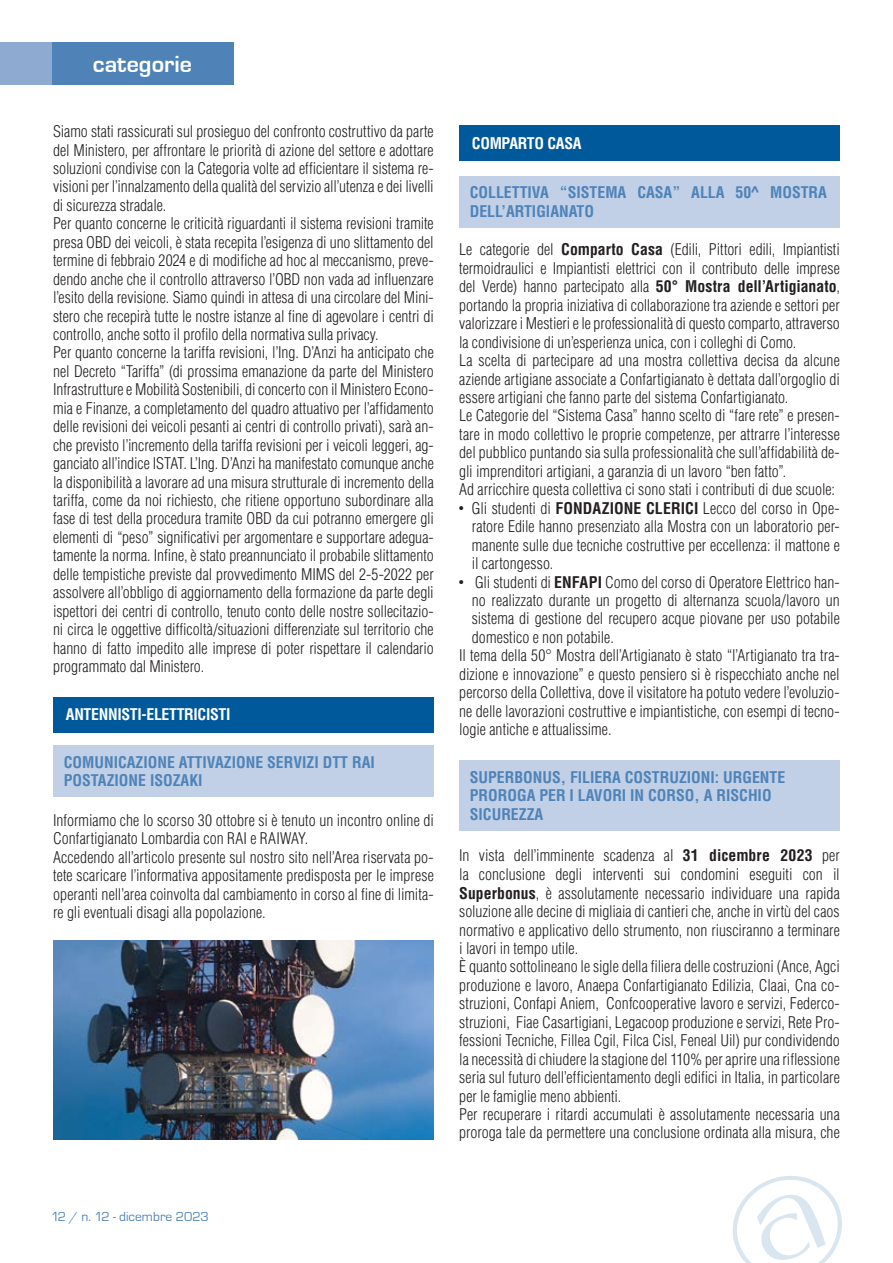
<style>
.page{position:relative;width:893px;height:1263px;background:#fff}
.page>*{position:absolute;margin:0;border:0;box-sizing:border-box;transform-origin:0 0}
.t1{font:700 24px "Eurostile T";color:#fff}
.t2{font:300 condensed 15.75px/18.5px "Helvetica LT Std";color:#231f20}
.t3{font:700 condensed 15.75px/18.8px "Helvetica LT Std";color:#4f83b8}
.t4{font:700 condensed 15.75px "Helvetica LT Std";letter-spacing:-.02em;color:#fff}
.t5{font:13.5px "Eurostile T";color:#4f83b8}
.s1{font-weight:700}
.s2{font-weight:700;font-size:10.5px}
</style>
<div class="page">
<div style="left:51px;top:43px;width:183px;height:42px;background:#4f83b8"></div>
<div style="left:0;top:43px;width:51px;height:42px;background:#8faad1"></div>
<div style="left:459px;top:126px;width:381px;height:35px;background:#00599b"></div>
<div style="left:459px;top:176px;width:381px;height:51px;background:#c1d0e6"></div>
<div style="left:459px;top:761px;width:381px;height:70px;background:#c1d0e6"></div>
<div style="left:53px;top:697px;width:381px;height:35px;background:#00599b"></div>
<div style="left:53px;top:746px;width:381px;height:51px;background:#c1d0e6"></div>
<img style="left:53px;top:940px;width:381px;height:199px">
<svg style="left:732px;top:1176px;width:110px;height:87px"></svg>
<h1 class="t1" style="left:93px;top:50px;width:100px">categorie</h1>
<p class="t2" style="left:53px;top:122px;width:382px">Siamo stati rassicurati sul prosieguo del confronto costruttivo da parte del Ministero, per affrontare le priorità di azione del settore e adottare soluzioni condivise con la Categoria volte ad efficientare il sistema re&shy;visioni per l’innalzamento della qualità del servizio all’utenza e dei livelli di sicurezza stradale.<br>Per quanto concerne le criticità riguardanti il sistema revisioni tramite presa OBD dei veicoli, è stata recepita l’esigenza di uno slittamento del termine di febbraio 2024 e di modifiche ad hoc al meccanismo, preve&shy;dendo anche che il controllo attraverso l’OBD non vada ad influenzare l’esito della revisione. Siamo quindi in attesa di una circolare del Mini&shy;stero che recepirà tutte le nostre istanze al fine di agevolare i centri di controllo, anche sotto il profilo della normativa sulla privacy.<br>Per quanto concerne la tariffa revisioni, l’Ing. D’Anzi ha anticipato che nel Decreto “Tariffa” (di prossima emanazione da parte del Ministero Infrastrutture e Mobilità Sostenibili, di concerto con il Ministero Econo&shy;mia e Finanze, a completamento del quadro attuativo per l’affidamento delle revisioni dei veicoli pesanti ai centri di controllo privati), sarà an&shy;che previsto l’incremento della tariffa revisioni per i veicoli leggeri, ag&shy;ganciato all’indice ISTAT. L’Ing. D’Anzi ha manifestato comunque anche la disponibilità a lavorare ad una misura strutturale di incremento della tariffa, come da noi richiesto, che ritiene opportuno subordinare alla fase di test della procedura tramite OBD da cui potranno emergere gli elementi di “peso” significativi per argomentare e supportare adegua&shy;tamente la norma. Infine, è stato preannunciato il probabile slittamento delle tempistiche previste dal provvedimento MIMS del 2-5-2022 per assolvere all’obbligo di aggiornamento della formazione da parte degli ispettori dei centri di controllo, tenuto conto delle nostre sollecitazio&shy;ni circa le oggettive difficoltà/situazioni differenziate sul territorio che hanno di fatto impedito alle imprese di poter rispettare il calendario programmato dal Ministero.</p>
<p class="t4" style="left:66px;top:705px;width:166px">ANTENNISTI-ELETTRICISTI</p>
<p class="t3" style="left:64px;top:752px;width:312px">COMUNICAZIONE ATTIVAZIONE SERVIZI DTT RAI<br>POSTAZIONE ISOZAKI</p>
<p class="t2" style="left:53px;top:811px;width:382px">Informiamo che lo scorso 30 ottobre si è tenuto un incontro online di Confartigianato Lombardia con RAI e RAIWAY.<br>Accedendo all’articolo presente sul nostro sito nell’Area riservata po&shy;tete scaricare l’informativa appositamente predisposta per le imprese operanti nell’area coinvolta dal cambiamento in corso al fine di limita&shy;re gli eventuali disagi alla popolazione.</p>
<p class="t4" style="left:472px;top:133px;width:111px">COMPARTO CASA</p>
<p class="t3" style="left:470px;top:183px;width:359px">COLLETTIVA “SISTEMA CASA” ALLA 50^ MOSTRA<br>DELL’ARTIGIANATO</p>
<p class="t2" style="left:459px;top:240px;width:382px">Le categorie del <span class="s1">Comparto Casa</span> (Edili, Pittori edili, Impiantisti termoidraulici e Impiantisti elettrici con il contributo delle imprese del Verde) hanno partecipato alla <span class="s1">50° Mostra dell’Artigianato</span>, portando la propria iniziativa di collaborazione tra aziende e settori per valorizzare i Mestieri e le professionalità di questo comparto, attraverso la condivisione di un’esperienza unica, con i colleghi di Como.<br>La scelta di partecipare ad una mostra collettiva decisa da alcune aziende artigiane associate a Confartigianato è dettata dall’orgoglio di essere artigiani che fanno parte del sistema Confartigianato.<br>Le Categorie del “Sistema Casa” hanno scelto di “fare rete” e presen&shy;tare in modo collettivo le proprie competenze, per attrarre l’interesse del pubblico puntando sia sulla professionalità che sull’affidabilità de&shy;gli imprenditori artigiani, a garanzia di un lavoro “ben fatto”.<br>Ad arricchire questa collettiva ci sono stati i contributi di due scuole:</p>
<p class="t2" style="left:472px;top:499px;width:369px;text-align:justify;text-indent:-13px"><span class="s2">•</span> Gli studenti di <span class="s1">FONDAZIONE CLERICI</span> Lecco del corso in Ope&shy;ratore Edile hanno presenziato alla Mostra con un laboratorio per&shy;manente sulle due tecniche costruttive per eccellenza: il mattone e il cartongesso.</p>
<p class="t2" style="left:459px;top:572px;width:382px"><span class="s2">•</span> Gli studenti di <span class="s1">ENFAPI</span> Como del corso di Operatore Elettrico han-</p>
<p class="t2" style="left:472px;top:591px;width:369px">no realizzato durante un progetto di alternanza scuola/lavoro un</p>
<p class="t2" style="left:472px;top:609px;width:369px">sistema di gestione del recupero acque piovane per uso potabile</p>
<p class="t2" style="left:472px;top:628px;width:143px">domestico e non potabile.</p>
<p class="t2" style="left:459px;top:646px;width:382px">Il tema della 50° Mostra dell’Artigianato è stato “l’Artigianato tra tra-</p>
<p class="t2" style="left:459px;top:665px;width:382px">dizione e innovazione” e questo pensiero si è rispecchiato anche nel</p>
<p class="t2" style="left:459px;top:683px;width:382px">percorso della Collettiva, dove il visitatore ha potuto vedere l’evoluzio-</p>
<p class="t2" style="left:459px;top:702px;width:382px">ne delle lavorazioni costruttive e impiantistiche, con esempi di tecno-</p>
<p class="t2" style="left:459px;top:720px;width:154px">logie antiche e attualissime.</p>
<p class="t3" style="left:470px;top:767px;width:317px">SUPERBONUS, FILIERA COSTRUZIONI: URGENTE<br>PROROGA PER I LAVORI IN CORSO, A RISCHIO<br>SICUREZZA</p>
<p class="t2" style="left:459px;top:846px;width:382px">In vista dell’imminente scadenza al <span class="s1">31 dicembre 2023</span> per la conclusione degli interventi sui condomini eseguiti con il <span class="s1">Superbonus</span>, è assolutamente necessario individuare una rapida soluzione alle decine di migliaia di cantieri che, anche in virtù del caos normativo e applicativo dello strumento, non riusciranno a terminare i lavori in tempo utile.<br>È quanto sottolineano le sigle della filiera delle costruzioni (Ance, Agci produzione e lavoro, Anaepa Confartigianato Edilizia, Claai, Cna co&shy;struzioni, Confapi Aniem, Confcooperative lavoro e servizi, Federco&shy;struzioni, Fiae Casartigiani, Legacoop produzione e servizi, Rete Pro&shy;fessioni Tecniche, Fillea Cgil, Filca Cisl, Feneal Uil) pur condividendo la necessità di chiudere la stagione del 110% per aprire una riflessione seria sul futuro dell’efficientamento degli edifici in Italia, in particolare per le famiglie meno abbienti.<br>Per recuperare i ritardi accumulati è assolutamente necessaria una proroga tale da permettere una conclusione ordinata alla misura, che</p>
<p class="t5" style="left:51px;top:1209px;width:159px">12 / n. 12 - dicembre 2023</p>
</div>
